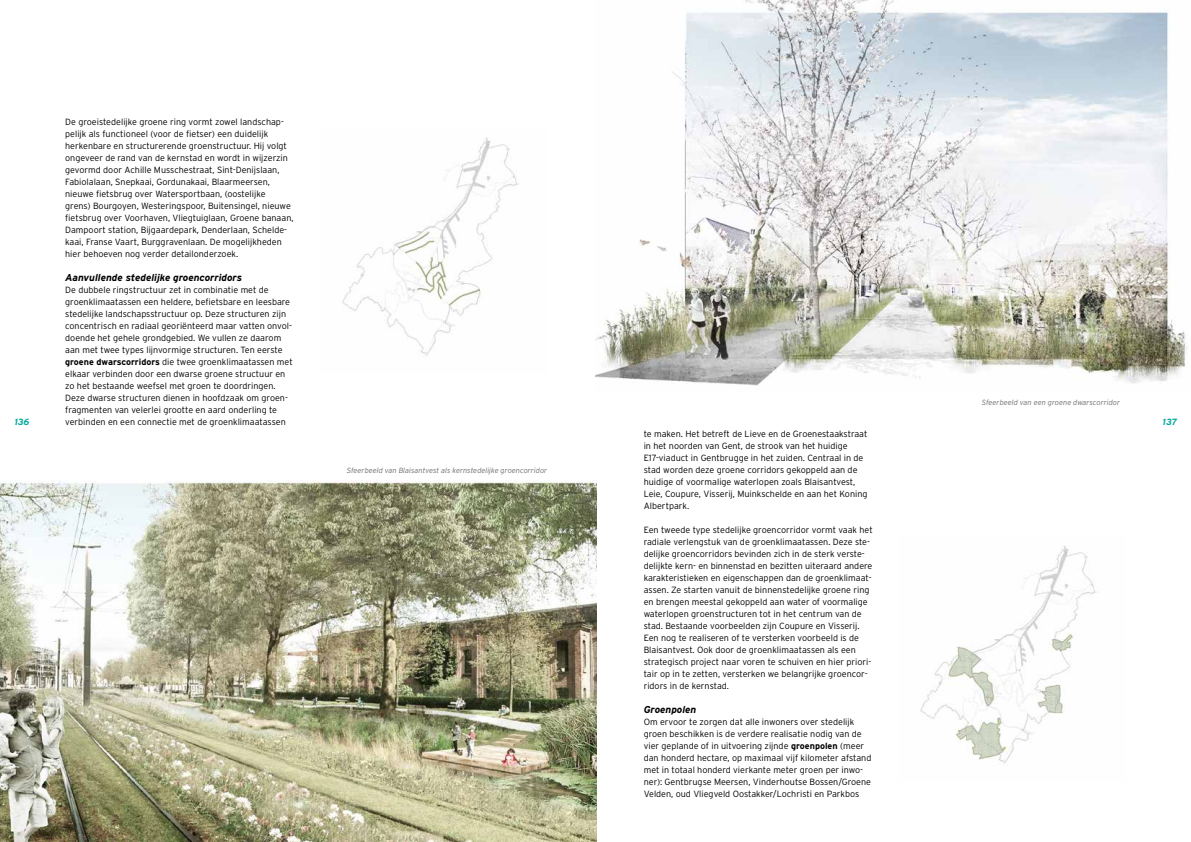
<style>
.page{position:relative;width:1191px;height:842px;background:#fff}
.page>*{position:absolute;margin:0;border:0;box-sizing:border-box;transform-origin:0 0}
.t1{font:italic 700 10px "Interstate";color:#000}
.t2{font:300 9px/12px "Interstate";color:#000}
.t3{font:italic 700 9px "Interstate";letter-spacing:-.005em;color:#00a99d}
.t4{font:italic 300 7.5px "Interstate";color:#6d6e71}
.s1{font-weight:700}
</style>
<div class="page">
<img style="left:342px;top:138px;width:177px;height:218px">
<img style="left:595px;top:0;width:592px;height:386px">
<img style="left:0;top:481px;width:597px;height:361px">
<img style="left:920px;top:546px;width:177px;height:218px">
<p class="t2" style="left:65px;top:116px;width:230px">De groeistedelijke groene ring vormt zowel landschap&shy;pelijk als functioneel (voor de fietser) een duidelijk herkenbare en structurerende groenstructuur. Hij volgt ongeveer de rand van de kernstad en wordt in wijzerzin gevormd door Achille Musschestraat, Sint-Denijslaan, Fabiolalaan, Snepkaai, Gordunakaai, Blaarmeersen, nieuwe fietsbrug over Watersportbaan, (oostelijke<br>grens) Bourgoyen, Westeringspoor, Buitensingel, nieuwe fietsbrug over Voorhaven, Vliegtuiglaan, Groene banaan, Dampoort station, Bijgaardepark, Denderlaan, Schelde&shy;kaai, Franse Vaart, Burggravenlaan. De mogelijkheden hier behoeven nog verder detailonderzoek.</p>
<p class="t1" style="left:65px;top:272px;width:178px">Aanvullende stedelijke groencorridors</p>
<p class="t2" style="left:65px;top:284px;width:229px">De dubbele ringstructuur zet in combinatie met de groenklimaatassen een heldere, befietsbare en leesbare stedelijke landschapsstructuur op. Deze structuren zijn concentrisch en radiaal georiënteerd maar vatten onvol&shy;doende het gehele grondgebied. We vullen ze daarom aan met twee types lijnvormige structuren. Ten eerste <span class="s1">groene dwarscorridors</span> die twee groenklimaatassen met elkaar verbinden door een dwarse groene structuur en zo het bestaande weefsel met groen te doordringen.<br>Deze dwarse structuren dienen in hoofdzaak om groen&shy;fragmenten van velerlei grootte en aard onderling te verbinden en een connectie met de groenklimaatassen</p>
<p class="t4" style="left:981px;top:397px;width:140px">Sfeerbeeld van een groene dwarscorridor</p>
<p class="t3" style="left:14px;top:416px;width:17px">136</p>
<p class="t3" style="left:1162px;top:416px;width:16px">137</p>
<p class="t4" style="left:347px;top:466px;width:202px">Sfeerbeeld van Blaisantvest als kernstedelijke groencorridor</p>
<p class="t2" style="left:643px;top:428px;width:225px">te maken. Het betreft de Lieve en de Groenestaakstraat in het noorden van Gent, de strook van het huidige E17-viaduct in Gentbrugge in het zuiden. Centraal in de stad worden deze groene corridors gekoppeld aan de huidige of voormalige waterlopen zoals Blaisantvest, Leie, Coupure, Visserij, Muinkschelde en aan het Koning Albertpark.</p>
<p class="t2" style="left:643px;top:524px;width:230px">Een tweede type stedelijke groencorridor vormt vaak het radiale verlengstuk van de groenklimaatassen. Deze ste&shy;delijke groencorridors bevinden zich in de sterk verste&shy;delijkte kern- en binnenstad en bezitten uiteraard andere karakteristieken en eigenschappen dan de groenklimaat&shy;assen. Ze starten vanuit de binnenstedelijke groene ring en brengen meestal gekoppeld aan water of voormalige waterlopen groenstructuren tot in het centrum van de stad. Bestaande voorbeelden zijn Coupure en Visserij.<br>Een nog te realiseren of te versterken voorbeeld is de Blaisantvest. Ook door de groenklimaatassen als een strategisch project naar voren te schuiven en hier priori&shy;tair op in te zetten, versterken we belangrijke groencor&shy;ridors in de kernstad.</p>
<p class="t1" style="left:643px;top:704px;width:54px">Groenpolen</p>
<p class="t2" style="left:643px;top:716px;width:229px">Om ervoor te zorgen dat alle inwoners over stedelijk groen beschikken is de verdere realisatie nodig van de vier geplande of in uitvoering zijnde <span class="s1">groenpolen</span> (meer dan honderd hectare, op maximaal vijf kilometer afstand met in totaal honderd vierkante meter groen per inwo&shy;ner): Gentbrugse Meersen, Vinderhoutse Bossen/Groene Velden, oud Vliegveld Oostakker/Lochristi en Parkbos</p>
</div>
